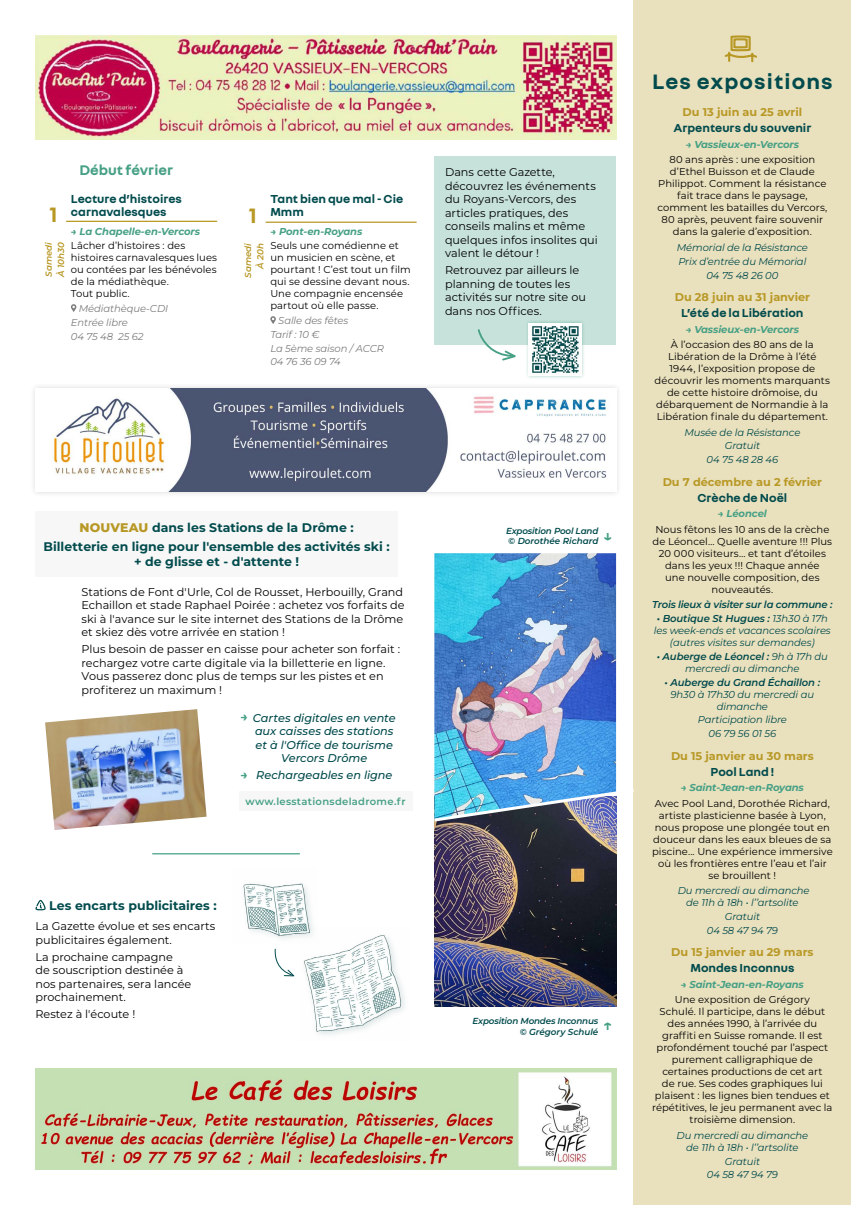
<style>
.page{position:relative;width:851px;height:1205px;background:#fff}
.page>*{position:absolute;margin:0;border:0;box-sizing:border-box;transform-origin:0 0}
.t1{font:700 22.5px "Nouvel R";letter-spacing:.05em;color:#024b4d}
.t2{font:700 22.5px "Nouvel R";color:#b89825}
.t3{font:700 15px "Nouvel R";color:#46a085}
.t4{font:700 12.5px/12.5px "Nouvel R";color:#024b4d}
.t5{font:700 12.5px/18.5px "Montserrat";letter-spacing:.005em;color:#024b4d;text-align:center}
.t6{font:700 12.5px "Montserrat";color:#46a085}
.t7{font:11.25px/13.5px "Montserrat";color:#000}
.t8{font:italic 500 11.25px "Montserrat";color:#024b4d}
.t9{font:700 11.25px "Montserrat";color:#b89825}
.t10{font:10px/12px "Montserrat";letter-spacing:.005em;color:#000;text-align:center}
.t11{font:italic 10px/13.8px "Montserrat";letter-spacing:-.01em;color:#024b4d;text-align:center}
.t12{font:italic 700 10px "Montserrat";letter-spacing:-.01em;color:#46a085}
.t13{font:italic 10px/13.8px "Montserrat";letter-spacing:-.01em;color:#7e7d7e}
.t14{font:italic 600 10px "Montserrat";letter-spacing:-.02em;color:#024b4d}
.t15{font:600 10px "Montserrat";letter-spacing:.03em;color:#46a085}
.t16{font:italic 600 8.75px/10.5px "Montserrat";letter-spacing:-.02em;color:#024b4d}
.t17{font:italic 600 8.75px/12.2px "Montserrat";letter-spacing:-.01em;color:#b89825}
.s1{font-weight:800;color:#b89825}
.s2{font-weight:700;font-style:normal;font-size:12.5px;color:#46a085}
.s3{font-weight:600}
</style>
<div class="page">
<div style="left:239px;top:792px;width:173px;height:19px;background:#f7f7f7"></div>
<div style="left:35px;top:511px;width:363px;height:65px;background:#f7f7f7"></div>
<div style="left:633px;top:0;width:217px;height:1205px;background:#e9e0bd"></div>
<div style="left:730px;top:35px;width:20px;height:17px;border:2px solid #b89825"></div>
<svg style="left:724px;top:51px;width:33px;height:12px"></svg>
<div style="left:733px;top:38px;width:14px;height:11px;border:2px solid #b89825"></div>
<img style="left:35px;top:35px;width:581px;height:104px">
<img style="left:35px;top:1068px;width:581px;height:101px">
<div style="left:30px;top:382px;width:592px;height:116px;background:#000;opacity:.15"></div>
<img style="left:53px;top:388px;width:553px;height:104px">
<hr style="left:67px;top:221px;width:149px;height:1px;background:#b89825">
<hr style="left:266px;top:222px;width:150px;height:1px;background:#b89825">
<svg style="left:71px;top:304px;width:5px;height:8px"></svg>
<svg style="left:270px;top:316px;width:6px;height:8px"></svg>
<div style="left:434px;top:156px;width:182px;height:189px;background:#c7e2da"></div>
<svg style="left:35px;top:899px;width:11px;height:12px"></svg>
<img style="left:303px;top:935px;width:102px;height:100px">
<img style="left:434px;top:823px;width:182px;height:184px">
<img style="left:434px;top:553px;width:182px;height:234px">
<img style="left:434px;top:787px;width:200px;height:36px">
<img style="left:45px;top:709px;width:161px;height:121px">
<img style="left:243px;top:883px;width:74px;height:61px">
<div style="left:524px;top:320px;width:61px;height:59px;background:#46a085;opacity:.5"></div>
<img style="left:528px;top:323px;width:53px;height:53px">
<svg style="left:477px;top:329px;width:39px;height:32px"></svg>
<hr style="left:153px;top:853px;width:146px;height:1px;background:#46a085">
<svg style="left:274px;top:948px;width:21px;height:29px"></svg>
<h2 class="t3" style="left:79px;top:161px;width:95px">Début février</h2>
<p class="t4" style="left:71px;top:192px;width:112px">Lecture d’histoires carnavalesques</p>
<p class="t12" style="left:71px;top:224px;width:131px">→ La Chapelle-en-Vercors</p>
<p class="t10" style="left:71px;top:239px;width:148px;text-align:left">Lâcher d’histoires : des histoires carnavalesques lues ou contées par les bénévoles de la médiathèque.<br>Tout public.</p>
<p class="t13" style="left:71px;top:301px;width:99px;text-indent:8px">Médiathèque-CDI<br>Entrée libre<br>04 75 48 25 62</p>
<h1 class="t2" style="left:49px;top:200px;width:10px">1</h1>
<p class="t17" style="left:42px;top:277px;width:36px;rotate:-90deg">Samedi<br>À 10h30</p>
<p class="t4" style="left:270px;top:192px;width:134px">Tant bien que mal - Cie<br>Mmm</p>
<p class="t12" style="left:270px;top:224px;width:93px">→ Pont-en-Royans</p>
<p class="t10" style="left:270px;top:239px;width:142px;text-align:left">Seuls une comédienne et un musicien en scène, et pourtant ! C’est tout un film qui se dessine devant nous.<br>Une compagnie encensée partout où elle passe.</p>
<p class="t13" style="left:270px;top:313px;width:115px;text-indent:8px">Salle des fêtes<br>Tarif : 10 €<br>La 5ème saison / ACCR<br>04 76 36 09 74</p>
<h1 class="t2" style="left:248px;top:201px;width:10px">1</h1>
<p class="t17" style="left:241px;top:277px;width:36px;text-align:right;rotate:-90deg">Samedi<br>À 20h</p>
<p class="t7" style="left:445px;top:165px;width:154px">Dans cette Gazette, découvrez les événements du Royans-Vercors, des articles pratiques, des conseils malins et même quelques infos insolites qui valent le détour !</p>
<p class="t7" style="left:445px;top:263px;width:142px">Retrouvez par ailleurs le planning de toutes les activités sur notre site ou dans nos Offices.</p>
<p class="t5" style="left:43px;top:518px;width:348px"><span class="s1">NOUVEAU</span> dans les Stations de la Drôme :<br>Billetterie en ligne pour l'ensemble des activités ski :</p>
<p class="t5" style="left:134px;top:551px;width:166px">+ de glisse et - d'attente !</p>
<p class="t7" style="left:81px;top:584px;width:324px">Stations de Font d'Urle, Col de Rousset, Herbouilly, Grand Echaillon et stade Raphael Poirée : achetez vos forfaits de ski à l'avance sur le site internet des Stations de la Drôme et skiez dès votre arrivée en station !</p>
<p class="t7" style="left:81px;top:642px;width:320px">Plus besoin de passer en caisse pour acheter son forfait : rechargez votre carte digitale via la billetterie en ligne.<br>Vous passerez donc plus de temps sur les pistes et en profiterez un maximum !</p>
<p class="t8" style="left:240px;top:710px;width:157px"><span class="s2">→</span> Cartes digitales en vente</p>
<p class="t8" style="left:255px;top:723px;width:140px">aux caisses des stations</p>
<p class="t8" style="left:255px;top:737px;width:139px">et à l'Office de tourisme</p>
<p class="t8" style="left:281px;top:750px;width:88px">Vercors Drôme</p>
<p class="t8" style="left:256px;top:767px;width:138px">Rechargeables en ligne</p>
<p class="t6" style="left:240px;top:765px;width:9px">→</p>
<p class="t15" style="left:245px;top:794px;width:162px">www.lesstationsdeladrome.fr</p>
<p class="t5" style="left:49px;top:895px;width:169px">Les encarts publicitaires :</p>
<p class="t7" style="left:35px;top:919px;width:181px">La Gazette évolue et ses encarts publicitaires également.</p>
<p class="t7" style="left:35px;top:949px;width:157px">La prochaine campagne<br>de souscription destinée à nos partenaires, sera lancée prochainement.</p>
<p class="t7" style="left:35px;top:1007px;width:101px">Restez à l'écoute !</p>
<p class="t16" style="left:506px;top:525px;width:94px">Exposition Pool Land © Dorothée Richard</p>
<h2 class="t3" style="left:603px;top:526px;width:10px">↓</h2>
<p class="t16" style="left:472px;top:1015px;width:127px;text-align:right">Exposition Mondes Inconnus © Grégory Schulé</p>
<h2 class="t3" style="left:612px;top:1036px;width:10px;rotate:-180deg">↓</h2>
<h1 class="t1" style="left:652px;top:67px;width:182px">Les expositions</h1>
<p class="t9" style="left:682px;top:104px;width:121px">Du 13 juin au 25 avril</p>
<p class="t4" style="left:673px;top:121px;width:140px">Arpenteurs du souvenir</p>
<p class="t12" style="left:685px;top:137px;width:115px">→ Vassieux-en-Vercors</p>
<p class="t10" style="left:657px;top:154px;width:171px">80 ans après : une exposition d’Ethel Buisson et de Claude<br>Philippot. Comment la résistance fait trace dans le paysage, comment les batailles du Vercors,<br>80 après, peuvent faire souvenir dans la galerie d’exposition.</p>
<p class="t11" style="left:676px;top:240px;width:133px">Mémorial de la Résistance<br>Prix d’entrée du Mémorial<br>04 75 48 26 00</p>
<p class="t9" style="left:674px;top:289px;width:137px">Du 28 juin au 31 janvier</p>
<p class="t4" style="left:681px;top:306px;width:124px">L’été de la Libération</p>
<p class="t12" style="left:685px;top:322px;width:115px">→ Vassieux-en-Vercors</p>
<p class="t10" style="left:654px;top:338px;width:177px">À l’occasion des 80 ans de la<br>Libération de la Drôme à l’été<br>1944, l’exposition propose de découvrir les moments marquants de cette histoire drômoise, du débarquement de Normandie à la<br>Libération finale du département.</p>
<p class="t11" style="left:684px;top:425px;width:117px">Musée de la Résistance<br>Gratuit<br>04 75 48 28 46</p>
<p class="t9" style="left:662px;top:473px;width:161px">Du 7 décembre au 2 février</p>
<p class="t4" style="left:697px;top:490px;width:91px">Crèche de Noël</p>
<p class="t12" style="left:717px;top:506px;width:50px">→ Léoncel</p>
<p class="t10" style="left:652px;top:523px;width:181px">Nous fêtons les 10 ans de la crèche de Léoncel… Quelle aventure !!! Plus<br>20 000 visiteurs… et tant d’étoiles dans les yeux !!! Chaque année<br>une nouvelle composition, des nouveautés.</p>
<p class="t14" style="left:652px;top:597px;width:182px">Trois lieux à visiter sur la commune :</p>
<p class="t11" style="left:653px;top:612px;width:178px;line-height:12px"><span class="s3">• Boutique St Hugues :</span> 13h30 à 17h les week-ends et vacances scolaires (autres visites sur demandes)</p>
<p class="t11" style="left:656px;top:650px;width:173px;line-height:12px"><span class="s3">• Auberge de Léoncel :</span> 9h à 17h du mercredi au dimanche</p>
<p class="t14" style="left:664px;top:675px;width:157px">• Auberge du Grand Échaillon :</p>
<p class="t11" style="left:670px;top:688px;width:145px;line-height:12px">9h30 à 17h30 du mercredi au dimanche</p>
<p class="t11" style="left:697px;top:712px;width:91px">Participation libre<br>06 79 56 01 56</p>
<p class="t9" style="left:671px;top:747px;width:144px">Du 15 janvier au 30 mars</p>
<p class="t4" style="left:710px;top:764px;width:65px">Pool Land !</p>
<p class="t12" style="left:680px;top:780px;width:125px">→ Saint-Jean-en-Royans</p>
<p class="t10" style="left:652px;top:797px;width:182px">Avec Pool Land, Dorothée Richard, artiste plasticienne basée à Lyon, nous propose une plongée tout en douceur dans les eaux bleues de sa piscine... Une expérience immersive où les frontières entre l’eau et l’air se brouillent !</p>
<p class="t11" style="left:677px;top:884px;width:133px;line-height:12px">Du mercredi au dimanche de 11h à 18h • l’’artsolite</p>
<p class="t11" style="left:706px;top:909px;width:73px">Gratuit<br>04 58 47 94 79</p>
<p class="t9" style="left:671px;top:944px;width:144px">Du 15 janvier au 29 mars</p>
<p class="t4" style="left:690px;top:961px;width:105px">Mondes Inconnus</p>
<p class="t12" style="left:680px;top:977px;width:125px">→ Saint-Jean-en-Royans</p>
<p class="t10" style="left:652px;top:993px;width:182px">Une exposition de Grégory<br>Schulé. Il participe, dans le début des années 1990, à l’arrivée du graffiti en Suisse romande. Il est profondément touché par l’aspect purement calligraphique de certaines productions de cet art<br>de rue. Ses codes graphiques lui plaisent : les lignes bien tendues et répétitives, le jeu permanent avec la troisième dimension.</p>
<p class="t11" style="left:676px;top:1129px;width:133px;line-height:12px">Du mercredi au dimanche de 11h à 18h • l’’artsolite</p>
<p class="t11" style="left:706px;top:1154px;width:73px">Gratuit<br>04 58 47 94 79</p>
</div>
